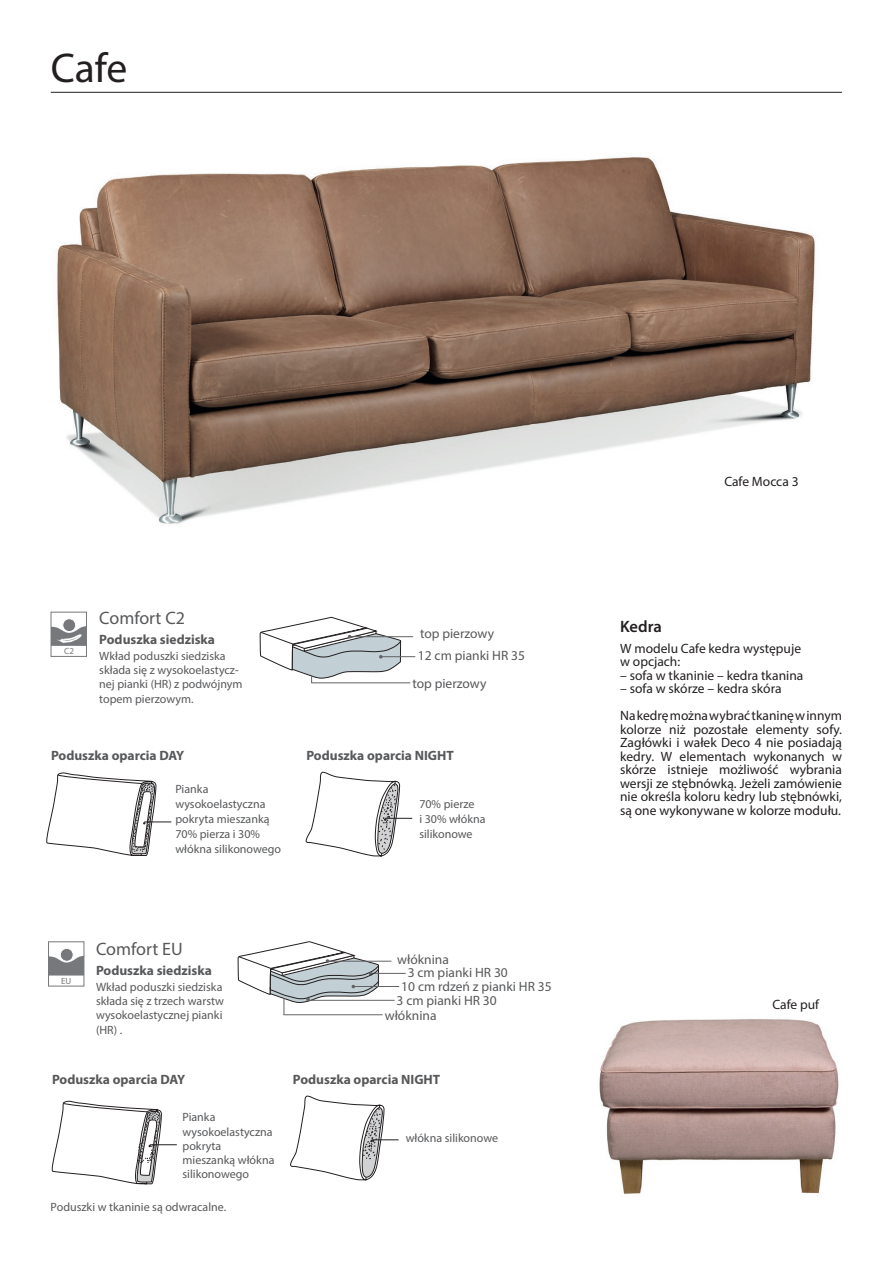
<style>
.page{position:relative;width:893px;height:1263px;background:#fff}
.page>*{position:absolute;margin:0;border:0;box-sizing:border-box;transform-origin:0 0}
.t1{font:41.7px "Myriad Pro";color:#231f20}
.t2{font:18px "Myriad Pro";color:#57585a}
.t3{font:600 16.5px "Myriad Pro";letter-spacing:-.005em;color:#231f20}
.t4{font:13.5px/13.5px "Myriad Pro";color:#231f20}
.t5{font:700 13.5px "Myriad Pro";color:#57585a}
.t6{font:13.5px/22.2px "Myriad Pro";color:#57585a}
.t7{font:12px/15px "Myriad Pro";color:#57585a}
.t8{font:9px "Myriad Pro";color:#76787b}
</style>
<div class="page">
<svg style="left:290px;top:1095px;width:109px;height:85px"></svg>
<svg style="left:305px;top:771px;width:107px;height:86px"></svg>
<svg style="left:52px;top:1100px;width:125px;height:85px"></svg>
<svg style="left:46px;top:772px;width:125px;height:84px"></svg>
<hr style="left:51px;top:92px;width:791px;height:1px;background:#231f20">
<div style="left:51px;top:612px;width:36px;height:45px;border:1px solid #76787b"></div>
<svg style="left:51px;top:618px;width:35px;height:28px"></svg>
<hr style="left:380px;top:656px;width:35px;height:1px;background:#636366">
<hr style="left:349px;top:636px;width:64px;height:1px;background:#636366">
<hr style="left:311px;top:682px;width:99px;height:1px;background:#636366">
<svg style="left:260px;top:616px;width:141px;height:68px"></svg>
<div style="left:48px;top:941px;width:36px;height:45px;border:1px solid #76787b"></div>
<svg style="left:49px;top:948px;width:35px;height:27px"></svg>
<hr style="left:371px;top:973px;width:35px;height:1px;background:#636366">
<hr style="left:328px;top:961px;width:63px;height:1px;background:#636366">
<hr style="left:353px;top:986px;width:46px;height:1px;background:#636366">
<hr style="left:309px;top:1000px;width:85px;height:1px;background:#636366">
<hr style="left:284px;top:1014px;width:99px;height:1px;background:#636366">
<svg style="left:238px;top:941px;width:141px;height:75px"></svg>
<img style="left:599px;top:1019px;width:240px;height:175px">
<img style="left:57px;top:157px;width:758px;height:368px">
<h1 class="t1" style="left:51px;top:43px;width:78px">Cafe</h1>
<p class="t8" style="left:64px;top:645px;width:11px">C2</p>
<h2 class="t2" style="left:99px;top:607px;width:87px">Comfort C2</h2>
<p class="t5" style="left:99px;top:630px;width:117px">Poduszka siedziska</p>
<p class="t7" style="left:99px;top:648px;width:145px;line-height:14.4px">Wkład poduszki siedziska składa się z wysokoelastycz&shy;nej pianki (HR) z podwójnym topem pierzowym.</p>
<p class="t6" style="left:418px;top:622px;width:109px">top pierzowy<br>12 cm pianki HR 35</p>
<p class="t6" style="left:412px;top:672px;width:75px">top pierzowy</p>
<p class="t5" style="left:51px;top:747px;width:135px">Poduszka oparcia DAY</p>
<p class="t5" style="left:306px;top:747px;width:149px">Poduszka oparcia NIGHT</p>
<p class="t7" style="left:175px;top:781px;width:107px">Pianka wysokoelastyczna pokryta mieszanką<br>70% pierza i 30% włókna silikonowego</p>
<p class="t8" style="left:61px;top:976px;width:12px">EU</p>
<h2 class="t2" style="left:96px;top:938px;width:88px">Comfort EU</h2>
<p class="t5" style="left:96px;top:961px;width:117px">Poduszka siedziska</p>
<p class="t7" style="left:96px;top:979px;width:129px;line-height:14.4px">Wkład poduszki siedziska składa się z trzech warstw wysokoelastycznej pianki (HR) .</p>
<p class="t7" style="left:419px;top:796px;width:68px">70% pierze<br>i 30% włókna silikonowe</p>
<p class="t6" style="left:397px;top:948px;width:53px">włóknina</p>
<p class="t6" style="left:408px;top:961px;width:102px">3 cm pianki HR 30</p>
<p class="t6" style="left:401px;top:975px;width:152px">10 cm rdzeń z pianki HR 35</p>
<p class="t6" style="left:397px;top:989px;width:102px">3 cm pianki HR 30</p>
<p class="t6" style="left:385px;top:1004px;width:53px">włóknina</p>
<p class="t5" style="left:52px;top:1071px;width:135px">Poduszka oparcia DAY</p>
<p class="t5" style="left:293px;top:1071px;width:149px">Poduszka oparcia NIGHT</p>
<p class="t7" style="left:183px;top:1110px;width:93px;line-height:14.2px">Pianka wysokoelastyczna pokryta mieszanką włókna silikonowego</p>
<p class="t7" style="left:51px;top:1199px;width:177px">Poduszki w tkaninie są odwracalne.</p>
<p class="t7" style="left:406px;top:1130px;width:94px">włókna silikonowe</p>
<p class="t4" style="left:724px;top:474px;width:76px">Cafe Mocca 3</p>
<h3 class="t3" style="left:620px;top:615px;width:43px">Kedra</h3>
<p class="t4" style="left:620px;top:641px;width:182px">W modelu Cafe kedra występuje w opcjach:</p>
<p class="t4" style="left:620px;top:668px;width:185px">– sofa w tkaninie – kedra tkanina</p>
<p class="t4" style="left:620px;top:675px;width:223px;line-height:27px">– sofa w skórze – kedra skóra<br>Na kedrę można wybrać tkaninę w innym</p>
<p class="t4" style="left:620px;top:722px;width:223px;text-align:justify">kolorze niż pozostałe elementy sofy.<br>Zagłówki i wałek Deco 4 nie posiadają kedry. W elementach wykonanych w skórze istnieje możliwość wybrania wersji ze stębnówką. Jeżeli zamówienie nie określa koloru kedry lub stębnówki, są one wykonywane w kolorze modułu.</p>
<p class="t4" style="left:772px;top:997px;width:48px">Cafe puf</p>
</div>
